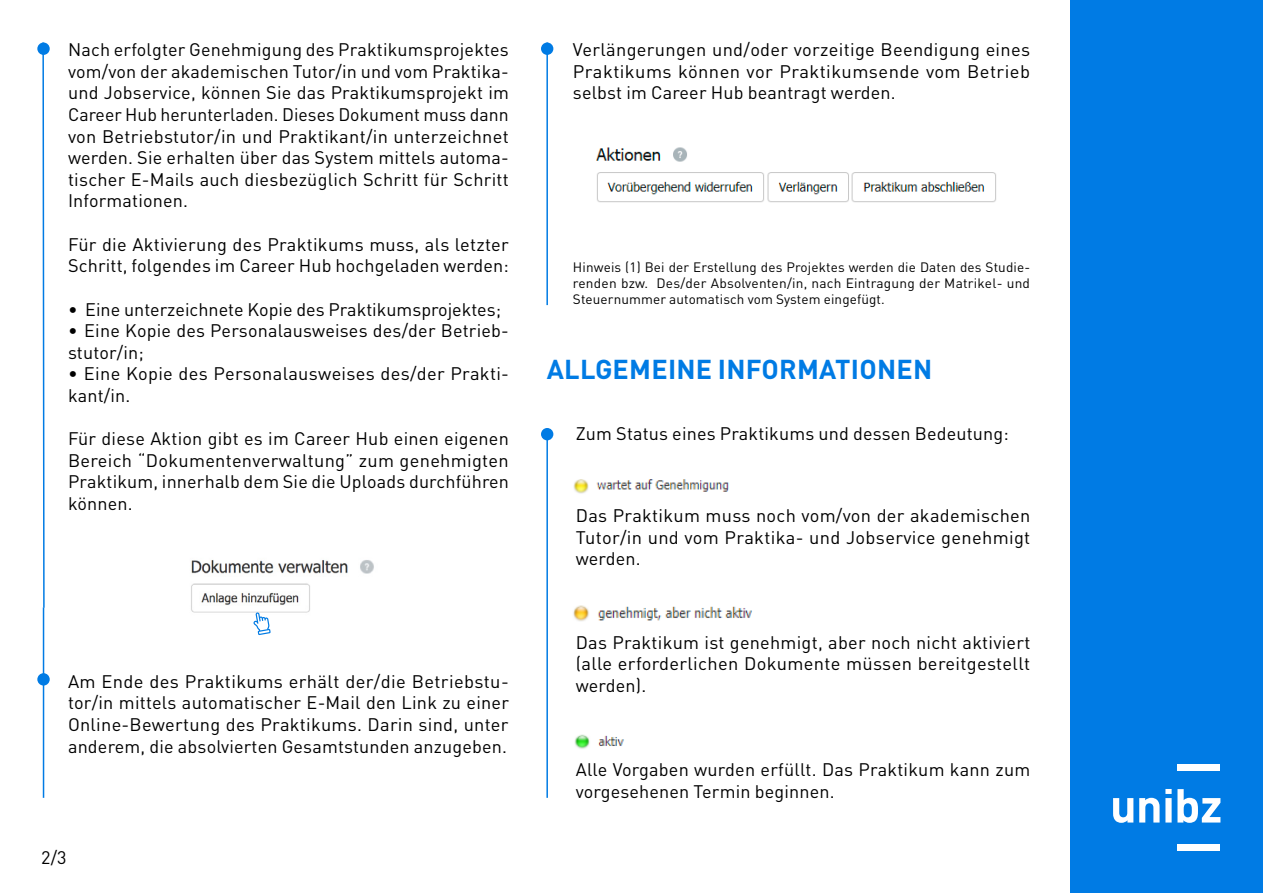
<style>
.page{position:relative;width:1263px;height:893px;background:#fff}
.page>*{position:absolute;margin:0;border:0;box-sizing:border-box;transform-origin:0 0}
.t1{font:700 27px "DINOT";letter-spacing:.01em;color:#007be4}
.t2{font:18px/21.6px "DINOT";letter-spacing:.01em;color:#000;text-align:justify}
.t3{font:13.5px/16.2px "DINOT";letter-spacing:.01em;color:#000;text-align:justify}
</style>
<div class="page">
<div style="left:1070px;top:0;width:193px;height:893px;background:#007be4"></div>
<img style="left:596px;top:147px;width:400px;height:56px">
<svg style="left:42px;top:42px;width:3px;height:567px"></svg>
<hr style="left:43px;top:607px;width:1px;height:191px;background:#007be4">
<hr style="left:546px;top:43px;width:2px;height:262px;background:#007be4">
<img style="left:191px;top:560px;width:183px;height:53px">
<svg style="left:253px;top:612px;width:18px;height:23px"></svg>
<div style="left:37px;top:673px;width:13px;height:12px;background:#007be4;border-radius:50%"></div>
<div style="left:37px;top:43px;width:13px;height:12px;background:#007be4;border-radius:50%"></div>
<div style="left:541px;top:43px;width:12px;height:12px;background:#007be4;border-radius:50%"></div>
<hr style="left:546px;top:435px;width:2px;height:363px;background:#007be4">
<div style="left:541px;top:428px;width:12px;height:12px;background:#007be4;border-radius:50%"></div>
<img style="left:573px;top:479px;width:156px;height:15px">
<img style="left:573px;top:605px;width:180px;height:16px">
<img style="left:575px;top:734px;width:49px;height:15px">
<div style="left:1177px;top:765px;width:43px;height:6px;background:#fff"></div>
<div style="left:1177px;top:844px;width:43px;height:6px;background:#fff"></div>
<svg style="left:1113px;top:798px;width:20px;height:25px"></svg>
<svg style="left:1139px;top:798px;width:20px;height:24px"></svg>
<svg style="left:1165px;top:789px;width:6px;height:33px"></svg>
<svg style="left:1177px;top:789px;width:43px;height:34px"></svg>
<p class="t2" style="left:68px;top:38px;width:442px">Nach erfolgter Genehmigung des Praktikumsprojektes vom/von der akademischen Tutor/in und vom Praktika&shy;und Jobservice, können Sie das Praktikumsprojekt im Career Hub herunterladen. Dieses Dokument muss dann von Betriebstutor/in und Praktikant/in unterzeichnet werden. Sie erhalten über das System mittels automa&shy;tischer E-Mails auch diesbezüglich Schritt für Schritt Informationen.</p>
<p class="t2" style="left:68px;top:233px;width:442px">Für die Aktivierung des Praktikums muss, als letzter<br>Schritt, folgendes im Career Hub hochgeladen werden:</p>
<p class="t2" style="left:68px;top:297px;width:435px">• Eine unterzeichnete Kopie des Praktikumsprojektes;</p>
<p class="t2" style="left:68px;top:319px;width:442px">• Eine Kopie des Personalausweises des/der Betrieb&shy;stutor/in;</p>
<p class="t2" style="left:68px;top:362px;width:442px">• Eine Kopie des Personalausweises des/der Prakti&shy;kant/in.</p>
<p class="t2" style="left:68px;top:427px;width:442px">Für diese Aktion gibt es im Career Hub einen eigenen Bereich “Dokumentenverwaltung” zum genehmigten Praktikum, innerhalb dem Sie die Uploads durchführen können.</p>
<p class="t2" style="left:68px;top:670px;width:442px">Am Ende des Praktikums erhält der/die Betriebstu&shy;tor/in mittels automatischer E-Mail den Link zu einer Online-Bewertung des Praktikums. Darin sind, unter anderem, die absolvierten Gesamtstunden anzugeben.</p>
<p class="t2" style="left:41px;top:846px;width:27px">2/3</p>
<p class="t2" style="left:573px;top:38px;width:459px">Verlängerungen und/oder vorzeitige Beendigung eines Praktikums können vor Praktikumsende vom Betrieb selbst im Career Hub beantragt werden.</p>
<p class="t3" style="left:573px;top:258px;width:459px">Hinweis (1) Bei der Erstellung des Projektes werden die Daten des Studie&shy;renden bzw. Des/der Absolventen/in, nach Eintragung der Matrikel- und Steuernummer automatisch vom System eingefügt.</p>
<h1 class="t1" style="left:547px;top:351px;width:387px">ALLGEMEINE INFORMATIONEN</h1>
<p class="t2" style="left:576px;top:422px;width:434px">Zum Status eines Praktikums und dessen Bedeutung:</p>
<p class="t2" style="left:576px;top:504px;width:456px">Das Praktikum muss noch vom/von der akademischen Tutor/in und vom Praktika- und Jobservice genehmigt werden.</p>
<p class="t2" style="left:576px;top:631px;width:456px">Das Praktikum ist genehmigt, aber noch nicht aktiviert (alle erforderlichen Dokumente müssen bereitgestellt werden).</p>
<p class="t2" style="left:576px;top:758px;width:456px">Alle Vorgaben wurden erfüllt. Das Praktikum kann zum vorgesehenen Termin beginnen.</p>
</div>
